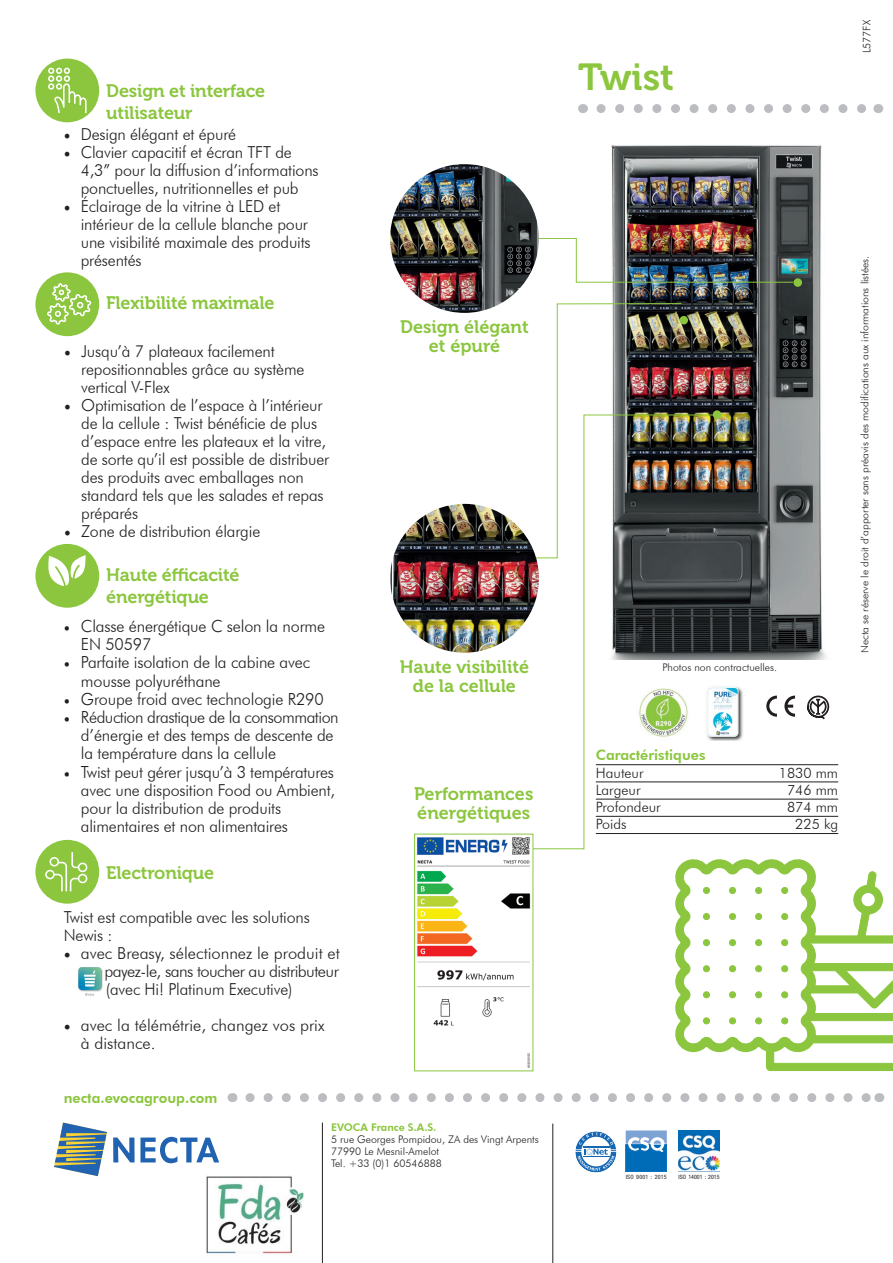
<style>
.page{position:relative;width:893px;height:1263px;background:#fff}
.page>*{position:absolute;margin:0;border:0;box-sizing:border-box;transform-origin:0 0}
.t1{font:37.5px "Museo 700";color:#8bc63e}
.t2{font:18px/21.6px "Museo 700";letter-spacing:-.01em;color:#8bc63e}
.t3{font:300 16.65px/18.1px "Futura BT";letter-spacing:-.01em;color:#231f20}
.t4{font:300 16.5px/18px "Futura BT";letter-spacing:-.01em;color:#231f20}
.t5{font:300 14.25px "Futura BT";color:#231f20}
.t6{font:800 14.25px "Futura BT";color:#8bc63e}
.t7{font:300 10.5px "Futura BT";color:#231f20}
.t8{font:800 10.5px "Futura BT";color:#8bc63e}
.t9{font:condensed 5.85px "Helvetica Neue LT Std";letter-spacing:.005em;color:#231f20}
.t10{font:condensed 5.85px "Helvetica Neue LT Std";letter-spacing:.04em;color:#231f20}
.s1{font-family:"Minion Pro";font-weight:400;font-size:18px}
.s2{font-family:"Minion Pro";font-weight:400}
.s3{font-size:16.5px}
</style>
<div class="page">
<img style="left:611px;top:145px;width:215px;height:514px">
<svg style="left:54px;top:1122px;width:53px;height:54px"></svg>
<svg style="left:113px;top:1137px;width:106px;height:26px"></svg>
<svg style="left:250px;top:1093px;width:620px;height:9px"></svg>
<hr style="left:553px;top:1123px;width:1px;height:140px;background:#231f20">
<hr style="left:322px;top:1122px;width:1px;height:141px;background:#231f20">
<svg style="left:678px;top:1130px;width:42px;height:42px"></svg>
<img style="left:679px;top:1130px;width:41px;height:41px">
<svg style="left:625px;top:1130px;width:42px;height:42px"></svg>
<svg style="left:626px;top:1130px;width:41px;height:41px;background:#4991c9"></svg>
<svg style="left:576px;top:1132px;width:39px;height:39px"></svg>
<div style="left:574px;top:1130px;width:43px;height:43px;border:1px solid #fff;border-radius:50%"></div>
<svg style="left:601px;top:104px;width:265px;height:9px"></svg>
<svg style="left:675px;top:859px;width:218px;height:212px"></svg>
<hr style="left:596px;top:782px;width:170px;height:1px;background:#231f20">
<hr style="left:766px;top:782px;width:72px;height:1px;background:#231f20">
<hr style="left:596px;top:799px;width:170px;height:1px;background:#231f20">
<hr style="left:766px;top:799px;width:72px;height:1px;background:#231f20">
<hr style="left:596px;top:816px;width:170px;height:1px;background:#231f20">
<hr style="left:766px;top:816px;width:72px;height:1px;background:#231f20">
<hr style="left:596px;top:833px;width:170px;height:1px;background:#231f20">
<hr style="left:766px;top:833px;width:72px;height:1px;background:#231f20">
<hr style="left:596px;top:764px;width:170px;height:1px;background:#231f20">
<hr style="left:766px;top:764px;width:72px;height:1px;background:#231f20">
<div style="left:35px;top:272px;width:64px;height:64px;background:#8bc63e;border-radius:50%"></div>
<svg style="left:47px;top:283px;width:45px;height:42px"></svg>
<div style="left:35px;top:544px;width:64px;height:64px;background:#8bc63e;border-radius:50%"></div>
<div style="left:35px;top:840px;width:64px;height:64px;background:#8bc63e;border-radius:50%"></div>
<svg style="left:45px;top:852px;width:42px;height:39px"></svg>
<div style="left:35px;top:59px;width:64px;height:63px;background:#8bc63e;border-radius:50%"></div>
<svg style="left:48px;top:68px;width:39px;height:45px"></svg>
<img style="left:525px;top:238px;width:269px;height:45px">
<img style="left:556px;top:303px;width:126px;height:111px">
<svg style="left:502px;top:414px;width:216px;height:435px"></svg>
<div style="left:679px;top:316px;width:9px;height:8px;background:#8bc63e;border-radius:50%"></div>
<img style="left:390px;top:164px;width:149px;height:149px;border-radius:74px">
<div style="left:793px;top:278px;width:9px;height:9px;background:#8bc63e;border-radius:50%"></div>
<div style="left:713px;top:410px;width:8px;height:9px;background:#8bc63e;border-radius:50%"></div>
<img style="left:390px;top:504px;width:149px;height:149px;border-radius:74px">
<img style="left:416px;top:836px;width:115px;height:232px">
<div style="left:414px;top:834px;width:119px;height:237px;border:1px solid #8bc63e"></div>
<svg style="left:48px;top:555px;width:38px;height:31px"></svg>
<img style="left:78px;top:967px;width:25px;height:29px">
<svg style="left:807px;top:695px;width:22px;height:24px"></svg>
<svg style="left:766px;top:695px;width:11px;height:22px"></svg>
<svg style="left:784px;top:695px;width:11px;height:22px"></svg>
<img style="left:636px;top:687px;width:54px;height:54px;border-radius:27px">
<img style="left:704px;top:684px;width:39px;height:57px">
<img style="left:206px;top:1176px;width:97px;height:78px">
<p class="t2" style="left:106px;top:80px;width:160px">Design et interface utilisateur</p>
<p class="t4" style="left:64px;top:125px;width:174px"><span class="s1">•</span> Design élégant et épuré</p>
<p class="t4" style="left:81px;top:143px;width:239px;text-indent:-17px"><span class="s1">•</span> Clavier capacitif et écran TFT de<br>4,3” pour la diffusion d’informations ponctuelles, nutritionnelles et pub</p>
<p class="t4" style="left:81px;top:197px;width:231px;text-indent:-17px"><span class="s1">•</span> Éclairage de la vitrine à LED et intérieur de la cellule blanche pour une visibilité maximale des produits présentés</p>
<p class="t2" style="left:106px;top:292px;width:170px">Flexibilité maximale</p>
<p class="t4" style="left:81px;top:342px;width:225px;text-indent:-17px"><span class="s1">•</span> Jusqu’à 7 plateaux facilement repositionnables grâce au système vertical V-Flex</p>
<p class="t4" style="left:81px;top:396px;width:250px;text-indent:-17px"><span class="s1">•</span> Optimisation de l’espace à l’intérieur de la cellule : Twist bénéficie de plus d’espace entre les plateaux et la vitre, de sorte qu’il est possible de distribuer des produits avec emballages non standard tels que les salades et repas préparés</p>
<p class="t4" style="left:64px;top:522px;width:198px"><span class="s1">•</span> Zone de distribution élargie</p>
<p class="t2" style="left:106px;top:564px;width:135px">Haute éfficacité énergétique</p>
<p class="t3" style="left:81px;top:617px;width:246px;text-indent:-17px"><span class="s2">•</span> Classe énergétique C selon la norme<br>EN 50597</p>
<p class="t3" style="left:81px;top:653px;width:231px;text-indent:-17px"><span class="s2">•</span> Parfaite isolation de la cabine avec mousse polyuréthane</p>
<p class="t3" style="left:64px;top:690px;width:261px"><span class="s2">•</span> Groupe froid avec technologie R290</p>
<p class="t3" style="left:81px;top:708px;width:259px;text-indent:-17px"><span class="s2">•</span> Réduction drastique de la consommation d’énergie et des temps de descente de la température dans la cellule</p>
<p class="t3" style="left:64px;top:762px;width:272px"><span class="s2">•</span> Twist peut gérer jusqu’à 3 <span class="s3">températures</span></p>
<p class="t4" style="left:81px;top:780px;width:256px">avec une disposition Food ou Ambient, pour la distribution de produits alimentaires et non alimentaires</p>
<p class="t2" style="left:106px;top:862px;width:109px">Electronique</p>
<p class="t4" style="left:64px;top:908px;width:248px">Twist est compatible avec les solutions<br>Newis :</p>
<p class="t4" style="left:105px;top:944px;width:237px;text-align:justify;text-indent:-41px"><span class="s1">•</span> avec Breasy, sélectionnez le produit et payez-le, sans toucher au distributeur (avec Hi! Platinum Executive)</p>
<p class="t4" style="left:81px;top:1016px;width:245px;text-indent:-17px"><span class="s1">•</span> avec la télémétrie, changez vos prix à distance.</p>
<p class="t6" style="left:64px;top:1089px;width:155px">necta.evocagroup.com</p>
<p class="t2" style="left:400px;top:316px;width:130px">Design élégant</p>
<p class="t2" style="left:429px;top:335px;width:73px">et épuré</p>
<p class="t2" style="left:400px;top:657px;width:131px;line-height:19.5px;text-align:center">Haute visibilité de la cellule</p>
<p class="t2" style="left:414px;top:784px;width:121px;line-height:19.5px">Performances énergétiques</p>
<p class="t8" style="left:331px;top:1120px;width:107px">EVOCA France S.A.S.</p>
<p class="t7" style="left:331px;top:1132px;width:209px">5 rue Georges Pompidou, ZA des Vingt Arpents</p>
<p class="t7" style="left:331px;top:1144px;width:110px">77990 Le Mesnil-Amelot</p>
<p class="t7" style="left:331px;top:1156px;width:112px">Tel. +33 (0)1 60546888</p>
<p class="t1" style="left:578px;top:57px;width:98px">Twist</p>
<p class="t7" style="left:860px;top:53px;width:35px;rotate:-90deg">L577FX</p>
<p class="t7" style="left:662px;top:661px;width:116px">Photos non contractuelles.</p>
<p class="t7" style="left:858px;top:653px;width:399px;rotate:-90deg">Necta se réserve le droit d’apporter sans préavis des modifications aux informations listées.</p>
<p class="t6" style="left:596px;top:747px;width:111px">Caractéristiques</p>
<p class="t5" style="left:596px;top:764px;width:49px">Hauteur</p>
<p class="t5" style="left:779px;top:764px;width:61px">1830 mm</p>
<p class="t5" style="left:596px;top:781px;width:46px">Largeur</p>
<p class="t5" style="left:787px;top:781px;width:53px">746 mm</p>
<p class="t5" style="left:596px;top:798px;width:66px">Profondeur</p>
<p class="t5" style="left:787px;top:798px;width:53px">874 mm</p>
<p class="t5" style="left:596px;top:815px;width:32px">Poids</p>
<p class="t5" style="left:795px;top:815px;width:44px">225 kg</p>
<p class="t10" style="left:626px;top:1173px;width:43px">ISO 9001 : 2015</p>
<p class="t9" style="left:679px;top:1173px;width:42px">ISO 14001 : 2015</p>
</div>
